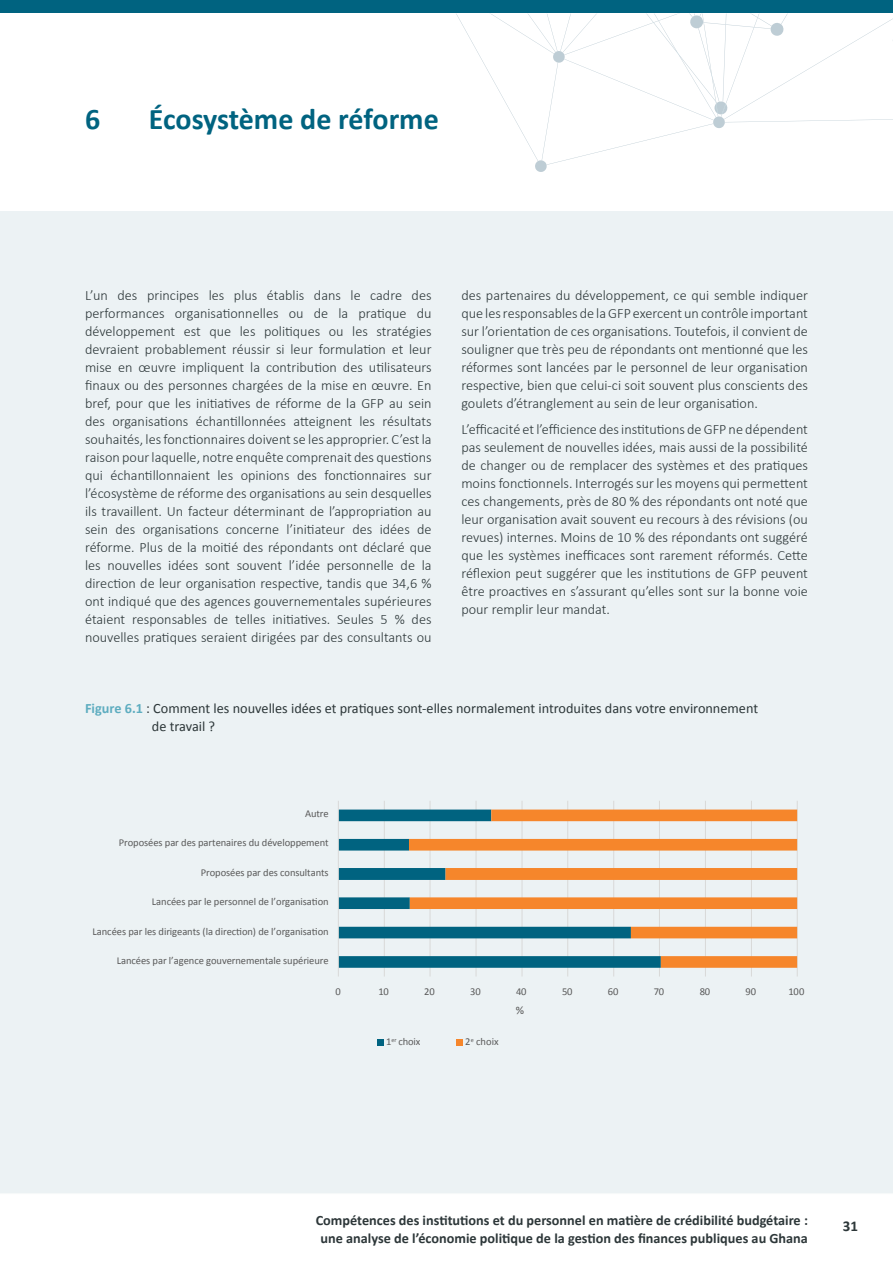
<style>
.page{position:relative;width:893px;height:1263px;background:#fff}
.page>*{position:absolute;margin:0;border:0;box-sizing:border-box;transform-origin:0 0}
.t1{font:700 30px "Calibri";letter-spacing:-.005em;color:#006380}
.t2{font:700 15px "Calibri";color:#2d3739}
.t3{font:300 14.25px/18px "Calibri";color:#2d3739;text-align:justify}
.t4{font:700 14.25px/18px "Calibri";color:#2d3739;text-align:center}
.t5{font:14.25px/18px "Calibri";color:#2d3739}
.t6{font:11.7px "Calibri";color:#5a5a5a}
.t7{font:10.5px "Calibri";letter-spacing:-.005em;color:#5a5a5a}
.s1{font-weight:700;color:#5eadc0}
</style>
<div class="page">
<div style="left:0;top:13px;width:893px;height:1180px;background:#ecf2f4"></div>
<div style="left:0;top:0;width:893px;height:13px;background:#006380"></div>
<div style="left:0;top:14px;width:893px;height:197px;background:#fff"></div>
<hr style="left:384px;top:801px;width:1px;height:175px;background:#d9d9d8">
<hr style="left:430px;top:801px;width:1px;height:175px;background:#d9d9d8">
<hr style="left:476px;top:801px;width:1px;height:175px;background:#d9d9d8">
<hr style="left:522px;top:801px;width:1px;height:175px;background:#d9d9d8">
<hr style="left:567px;top:801px;width:1px;height:175px;background:#d9d9d8">
<hr style="left:613px;top:801px;width:1px;height:175px;background:#d9d9d8">
<hr style="left:659px;top:801px;width:1px;height:175px;background:#d9d9d8">
<hr style="left:705px;top:801px;width:1px;height:175px;background:#d9d9d8">
<hr style="left:751px;top:801px;width:1px;height:175px;background:#d9d9d8">
<hr style="left:797px;top:801px;width:1px;height:175px;background:#d9d9d8">
<svg style="left:339px;top:809px;width:70px;height:159px;fill:#ecf2f4"></svg>
<svg style="left:409px;top:809px;width:388px;height:159px;fill:#ecf0f2"></svg>
<hr style="left:338px;top:801px;width:1px;height:175px;background:#d9d9d8">
<svg style="left:377px;top:1039px;width:6px;height:6px"></svg>
<div style="left:456px;top:1039px;width:7px;height:6px;background:#f6862b"></div>
<svg style="left:456px;top:14px;width:437px;height:158px"></svg>
<h1 class="t1" style="left:85px;top:100px;width:17px">6</h1>
<h1 class="t1" style="left:149px;top:100px;width:291px">Écosystème de réforme</h1>
<p class="t3" style="left:85px;top:286px;width:348px">L’un des principes les plus établis dans le cadre des performances organisationnelles ou de la pratique du développement est que les politiques ou les stratégies devraient probablement réussir si leur formulation et leur mise en œuvre impliquent la contribution des utilisateurs finaux ou des personnes chargées de la mise en œuvre. En bref, pour que les initiatives de réforme de la GFP au sein des organisations échantillonnées atteignent les résultats souhaités, les fonctionnaires doivent se les approprier. C’est la raison pour laquelle, notre enquête comprenait des questions qui échantillonnaient les opinions des fonctionnaires sur l’écosystème de réforme des organisations au sein desquelles ils travaillent. Un facteur déterminant de l’appropriation au sein des organisations concerne l’initiateur des idées de réforme. Plus de la moitié des répondants ont déclaré que les nouvelles idées sont souvent l’idée personnelle de la direction de leur organisation respective, tandis que 34,6 % ont indiqué que des agences gouvernementales supérieures étaient responsables de telles initiatives. Seules 5 % des nouvelles pratiques seraient dirigées par des consultants ou</p>
<p class="t3" style="left:461px;top:286px;width:348px">des partenaires du développement, ce qui semble indiquer que les responsables de la GFP exercent un contrôle important sur l’orientation de ces organisations. Toutefois, il convient de souligner que très peu de répondants ont mentionné que les réformes sont lancées par le personnel de leur organisation respective, bien que celui-ci soit souvent plus conscients des goulets d’étranglement au sein de leur organisation.</p>
<p class="t3" style="left:461px;top:420px;width:348px">L’efficacité et l’efficience des institutions de GFP ne dépendent pas seulement de nouvelles idées, mais aussi de la possibilité de changer ou de remplacer des systèmes et des pratiques moins fonctionnels. Interrogés sur les moyens qui permettent ces changements, près de 80 % des répondants ont noté que leur organisation avait souvent eu recours à des révisions (ou revues) internes. Moins de 10 % des répondants ont suggéré que les systèmes inefficaces sont rarement réformés. Cette réflexion peut suggérer que les institutions de GFP peuvent être proactives en s’assurant qu’elles sont sur la bonne voie pour remplir leur mandat.</p>
<p class="t5" style="left:152px;top:699px;width:608px;text-indent:-67px"><span class="s1">Figure 6.1</span> : Comment les nouvelles idées et pratiques sont-elles normalement introduites dans votre environnement de travail ?</p>
<p class="t7" style="left:305px;top:807px;width:25px">Autre</p>
<p class="t7" style="left:119px;top:836px;width:211px">Proposées par des partenaires du développement</p>
<p class="t7" style="left:201px;top:866px;width:129px">Proposées par des consultants</p>
<p class="t7" style="left:152px;top:895px;width:178px">Lancées par le personnel de l’organisation</p>
<p class="t7" style="left:93px;top:924px;width:238px">Lancées par les dirigeants (la direction) de l’organisation</p>
<p class="t7" style="left:117px;top:954px;width:213px">Lancées par l’agence gouvernementale supérieure</p>
<p class="t7" style="left:335px;top:985px;width:7px">0</p>
<p class="t7" style="left:378px;top:985px;width:12px">10</p>
<p class="t7" style="left:424px;top:985px;width:12px">20</p>
<p class="t7" style="left:470px;top:985px;width:12px">30</p>
<p class="t7" style="left:516px;top:985px;width:12px">40</p>
<p class="t7" style="left:562px;top:985px;width:12px">50</p>
<p class="t7" style="left:608px;top:985px;width:12px">60</p>
<p class="t7" style="left:654px;top:985px;width:12px">70</p>
<p class="t7" style="left:700px;top:985px;width:12px">80</p>
<p class="t7" style="left:746px;top:985px;width:12px">90</p>
<p class="t7" style="left:788px;top:985px;width:17px">100</p>
<p class="t7" style="left:386px;top:1035px;width:36px">1<sup>er</sup> choix</p>
<p class="t7" style="left:465px;top:1035px;width:35px">2<sup>e</sup> choix</p>
<p class="t6" style="left:516px;top:1003px;width:10px">%</p>
<p class="t4" style="left:316px;top:1211px;width:494px">Compétences des institutions et du personnel en matière de crédibilité budgétaire : une analyse de l’économie politique de la gestion des finances publiques au Ghana</p>
<p class="t2" style="left:843px;top:1216px;width:17px">31</p>
</div>
